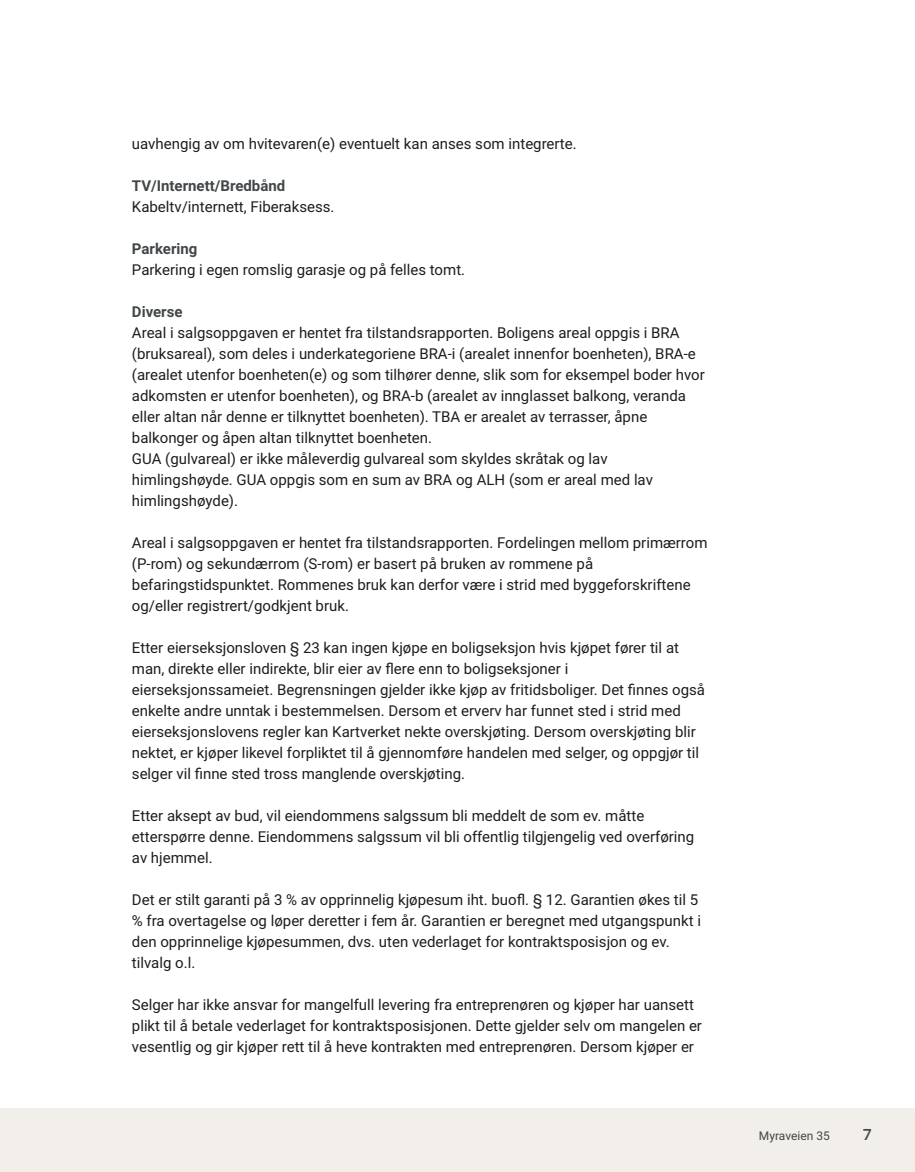
<style>
.page{position:relative;width:915px;height:1172px;background:#fff}
.page>*{position:absolute;margin:0;border:0;box-sizing:border-box;transform-origin:0 0}
.t1{font:700 18px "Arya";color:#414749}
.t2{font:15px/21px "Roboto Vitec";color:#1d1d1b}
.t3{font:700 15px "Roboto Vitec";color:#414749}
.t4{font:12px "Roboto Vitec";color:#414749}
</style>
<div class="page">
<div style="left:0;top:1108px;width:914px;height:64px;background:#f2eeea"></div>
<p class="t2" style="left:132px;top:132px;width:446px">uavhengig av om hvitevaren(e) eventuelt kan anses som integrerte.</p>
<p class="t3" style="left:132px;top:175px;width:155px">TV/Internett/Bredbånd</p>
<p class="t2" style="left:132px;top:195px;width:204px">Kabeltv/internett, Fiberaksess.</p>
<p class="t3" style="left:132px;top:238px;width:67px">Parkering</p>
<p class="t2" style="left:132px;top:258px;width:334px">Parkering i egen romslig garasje og på felles tomt.</p>
<p class="t3" style="left:132px;top:301px;width:52px">Diverse</p>
<p class="t2" style="left:132px;top:321px;width:574px">Areal i salgsoppgaven er hentet fra tilstandsrapporten. Boligens areal oppgis i BRA (bruksareal), som deles i underkategoriene BRA‑i (arealet innenfor boenheten), BRA‑e (arealet utenfor boenheten(e) og som tilhører denne, slik som for eksempel boder hvor adkomsten er utenfor boenheten), og BRA‑b (arealet av innglasset balkong, veranda eller altan når denne er tilknyttet boenheten). TBA er arealet av terrasser, åpne balkonger og åpen altan tilknyttet boenheten.<br>GUA (gulvareal) er ikke måleverdig gulvareal som skyldes skråtak og lav himlingshøyde. GUA oppgis som en sum av BRA og ALH (som er areal med lav himlingshøyde).</p>
<p class="t2" style="left:132px;top:531px;width:577px">Areal i salgsoppgaven er hentet fra tilstandsrapporten. Fordelingen mellom primærrom (P‑rom) og sekundærrom (S‑rom) er basert på bruken av rommene på befaringstidspunktet. Rommenes bruk kan derfor være i strid med byggeforskriftene og/eller registrert/godkjent bruk.</p>
<p class="t2" style="left:132px;top:636px;width:574px">Etter eierseksjonsloven § 23 kan ingen kjøpe en boligseksjon hvis kjøpet fører til at man, direkte eller indirekte, blir eier av flere enn to boligseksjoner i eierseksjonssameiet. Begrensningen gjelder ikke kjøp av fritidsboliger. Det finnes også enkelte andre unntak i bestemmelsen. Dersom et erverv har funnet sted i strid med eierseksjonslovens regler kan Kartverket nekte overskjøting. Dersom overskjøting blir nektet, er kjøper likevel forpliktet til å gjennomføre handelen med selger, og oppgjør til selger vil finne sted tross manglende overskjøting.</p>
<p class="t2" style="left:132px;top:804px;width:563px">Etter aksept av bud, vil eiendommens salgssum bli meddelt de som ev. måtte etterspørre denne. Eiendommens salgssum vil bli offentlig tilgjengelig ved overføring av hjemmel.</p>
<p class="t2" style="left:132px;top:888px;width:570px">Det er stilt garanti på 3 % av opprinnelig kjøpesum iht. buofl. § 12. Garantien økes til 5 % fra overtagelse og løper deretter i fem år. Garantien er beregnet med utgangspunkt i den opprinnelige kjøpesummen, dvs. uten vederlaget for kontraktsposisjon og ev. tilvalg o.l.</p>
<p class="t2" style="left:132px;top:993px;width:571px">Selger har ikke ansvar for mangelfull levering fra entreprenøren og kjøper har uansett plikt til å betale vederlaget for kontraktsposisjonen. Dette gjelder selv om mangelen er vesentlig og gir kjøper rett til å heve kontrakten med entreprenøren. Dersom kjøper er</p>
<p class="t4" style="left:758px;top:1127px;width:72px">Myraveien 35</p>
<p class="t1" style="left:862px;top:1123px;width:11px">7</p>
</div>
